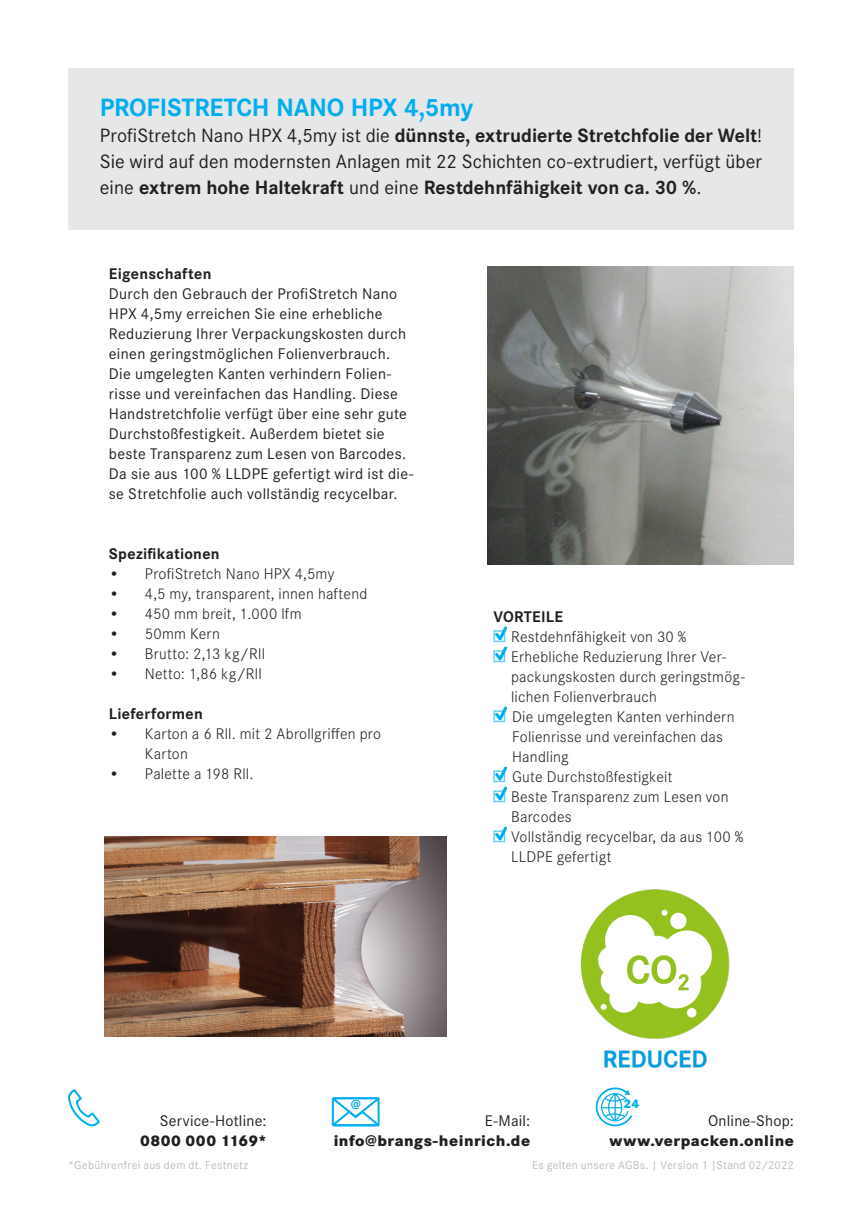
<style>
.page{position:relative;width:862px;height:1214px;background:#fff}
.page>*{position:absolute;margin:0;border:0;box-sizing:border-box;transform-origin:0 0}
.t1{font:700 26px "Corporate S";letter-spacing:-.01em;color:#00aeef}
.t2{font:20px/26px "Corporate S";letter-spacing:.005em;color:#231f20;text-align:justify}
.t3{font:300 16px/20px "Corporate S";letter-spacing:.015em;color:#231f20}
.t4{font:16px/20px "Corporate S";letter-spacing:.02em;color:#231f20}
.t5{font:800 16px "Corporate S";letter-spacing:.03em;color:#231f20}
.t6{font:700 16px "Corporate S";letter-spacing:.02em;color:#231f20}
.t7{font:800 13.8px "Corporate S";color:#00aeef}
.t8{font:800 12.8px "Corporate S";color:#00aeef}
.t9{font:12px "Corporate S";letter-spacing:.025em;color:#bcbdc0}
.s1{font-weight:700}
</style>
<div class="page">
<svg style="left:596px;top:1087px;width:36px;height:39px"></svg>
<svg style="left:331px;top:1097px;width:49px;height:30px"></svg>
<svg style="left:68px;top:1089px;width:32px;height:38px"></svg>
<img style="left:488px;top:266px;width:306px;height:298px">
<svg style="left:493px;top:626px;width:14px;height:37px"></svg>
<svg style="left:493px;top:706px;width:14px;height:17px"></svg>
<svg style="left:493px;top:766px;width:14px;height:37px"></svg>
<svg style="left:493px;top:826px;width:14px;height:17px"></svg>
<div style="left:68px;top:68px;width:726px;height:161px;background:#e6e7e9"></div>
<img style="left:580px;top:889px;width:150px;height:179px">
<img style="left:105px;top:836px;width:341px;height:200px">
<p class="t1" style="left:100px;top:92px;width:375px">PROFISTRETCH NANO HPX 4,5my</p>
<p class="t2" style="left:100px;top:122px;width:664px">ProfiStretch Nano HPX 4,5my ist die <span class="s1">dünnste, extrudierte Stretchfolie der Welt</span>!<br>Sie wird auf den modernsten Anlagen mit 22 Schichten co-extrudiert, verfügt über eine <span class="s1">extrem hohe Haltekraft</span> und eine <span class="s1">Restdehnfähigkeit von ca. 30 %</span>.</p>
<p class="t6" style="left:109px;top:264px;width:104px">Eigenschaften</p>
<p class="t4" style="left:109px;top:283px;width:300px">Durch den Gebrauch der ProfiStretch Nano HPX 4,5my erreichen Sie eine erhebliche Reduzierung Ihrer Verpackungskosten durch einen geringstmöglichen Folienverbrauch.<br>Die umgelegten Kanten verhindern Folien&shy;risse und vereinfachen das Handling. Diese Handstretchfolie verfügt über eine sehr gute Durchstoßfestigkeit. Außerdem bietet sie beste Transparenz zum Lesen von Barcodes.</p>
<p class="t4" style="left:109px;top:463px;width:306px">Da sie aus 100 % LLDPE gefertigt wird ist die&shy;se Stretchfolie auch vollständig recycelbar.</p>
<p class="t6" style="left:109px;top:544px;width:112px">Spezifikationen</p>
<p class="t3" style="left:109px;top:563px;width:227px">• ProfiStretch Nano HPX 4,5my</p>
<p class="t3" style="left:109px;top:583px;width:260px">• 4,5 my, transparent, innen haftend</p>
<p class="t3" style="left:109px;top:603px;width:194px">• 450 mm breit, 1.000 lfm</p>
<p class="t3" style="left:109px;top:623px;width:112px">• 50mm Kern</p>
<p class="t3" style="left:109px;top:643px;width:158px">• Brutto: 2,13 kg/Rll</p>
<p class="t3" style="left:109px;top:663px;width:154px">• Netto: 1,86 kg/Rll</p>
<p class="t6" style="left:109px;top:704px;width:96px">Lieferformen</p>
<p class="t3" style="left:145px;top:723px;width:238px;text-indent:-36px">• Karton a 6 Rll. mit 2 Abrollgriffen pro<br>Karton</p>
<p class="t3" style="left:109px;top:763px;width:146px">• Palette a 198 Rll.</p>
<p class="t6" style="left:493px;top:607px;width:71px">VORTEILE</p>
<p class="t3" style="left:511px;top:626px;width:177px">Restdehnfähigkeit von 30 %</p>
<p class="t3" style="left:511px;top:646px;width:235px">Erhebliche Reduzierung Ihrer Ver&shy;packungskosten durch geringstmög&shy;lichen Folienverbrauch</p>
<p class="t3" style="left:512px;top:706px;width:224px">Die umgelegten Kanten verhindern<br>Folienrisse und vereinfachen das<br>Handling</p>
<p class="t3" style="left:512px;top:766px;width:162px">Gute Durchstoßfestigkeit</p>
<p class="t3" style="left:511px;top:786px;width:219px">Beste Transparenz zum Lesen von<br>Barcodes</p>
<p class="t3" style="left:511px;top:826px;width:234px">Vollständig recycelbar, da aus 100 %<br>LLDPE gefertigt</p>
<p class="t4" style="left:160px;top:1110px;width:108px">Service-Hotline:</p>
<p class="t5" style="left:140px;top:1129px;width:128px">0800 000 1169*</p>
<p class="t7" style="left:351px;top:1094px;width:12px">@</p>
<p class="t8" style="left:623px;top:1095px;width:17px">24</p>
<p class="t4" style="left:485px;top:1110px;width:47px">E-Mail:</p>
<p class="t5" style="left:334px;top:1129px;width:198px">info@brangs-heinrich.de</p>
<p class="t4" style="left:708px;top:1110px;width:87px">Online-Shop:</p>
<p class="t5" style="left:609px;top:1129px;width:186px">www.verpacken.online</p>
<p class="t9" style="left:68px;top:1157px;width:182px">*Gebührenfrei aus dem dt. Festnetz</p>
<p class="t9" style="left:532px;top:1157px;width:263px">Es gelten unsere AGBs. | Version 1 |Stand 02/2022</p>
</div>
